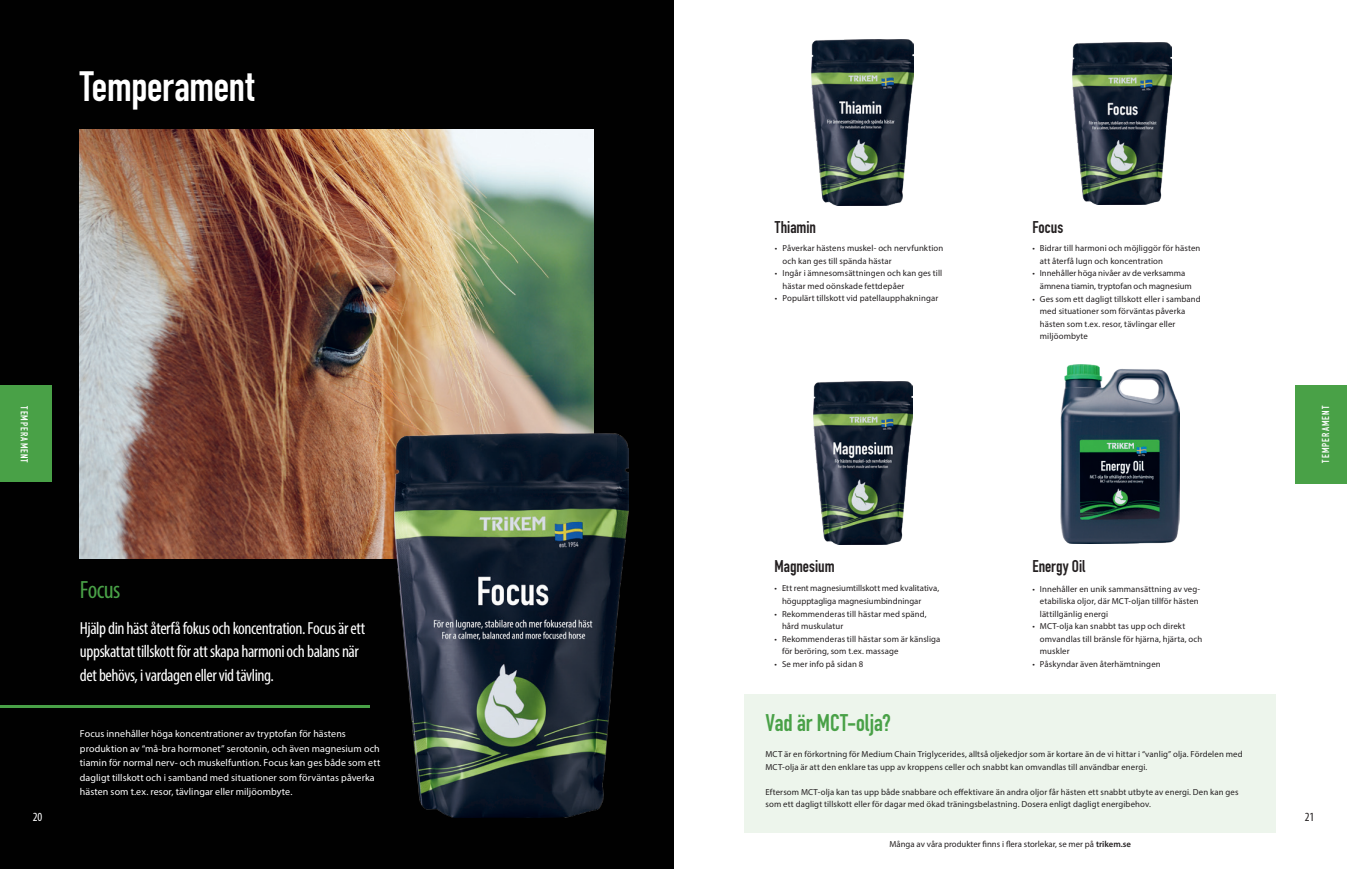
<style>
.page{position:relative;width:1347px;height:869px;background:#fff}
.page>*{position:absolute;margin:0;border:0;box-sizing:border-box;transform-origin:0 0}
.t1{font:41.75px "DIN Engschrift LT Pro";letter-spacing:-.01em;color:#fff}
.t2{font:condensed 25px "Myriad Pro";letter-spacing:-.025em;color:#49a147}
.t3{font:23.75px "DIN Engschrift LT Pro";letter-spacing:-.005em;color:#49a147}
.t4{font:condensed 17.5px/23.5px "Myriad Pro";letter-spacing:-.025em;color:#fff}
.t5{font:16.75px "DIN Engschrift LT Pro";color:#231f20}
.t6{font:condensed 12.5px "Myriad Pro";color:#fff}
.t7{font:condensed 12.5px "Myriad Pro";color:#231f20}
.t8{font:10px/14.5px "Myriad Pro";letter-spacing:.01em;color:#fff}
.t9{font:10px "DIN Engschrift LT Pro";letter-spacing:.105em;color:#fff}
.t10{font:8.75px/12.5px "Myriad Pro";letter-spacing:.01em;color:#231f20}
.s1{font-weight:600}
</style>
<div class="page">
<div style="left:0;top:0;width:673px;height:868px;background:#010101"></div>
<img style="left:80px;top:129px;width:513px;height:429px">
<div style="left:0;top:385px;width:51px;height:96px;background:#49a147"></div>
<div style="left:1295px;top:385px;width:51px;height:98px;background:#49a147"></div>
<img style="left:395px;top:433px;width:234px;height:384px">
<hr style="left:0;top:705px;width:369px;height:3px;background:#49a147">
<img style="left:812px;top:39px;width:101px;height:166px">
<img style="left:813px;top:382px;width:99px;height:162px">
<img style="left:1060px;top:364px;width:119px;height:179px">
<div style="left:744px;top:694px;width:532px;height:138px;background:#edf5ec"></div>
<img style="left:1073px;top:42px;width:98px;height:163px">
<h1 class="t1" style="left:80px;top:61px;width:176px">Temperament</h1>
<h3 class="t5" style="left:775px;top:217px;width:43px">Thiamin</h3>
<p class="t10" style="left:782px;top:242px;width:162px;text-indent:-7px">• Påverkar hästens muskel- och nervfunktion och kan ges till spända hästar</p>
<p class="t10" style="left:782px;top:267px;width:161px;text-indent:-7px">• Ingår i ämnesomsättningen och kan ges till hästar med oönskade fettdepåer</p>
<p class="t10" style="left:775px;top:292px;width:165px">• Populärt tillskott vid patellaupphakningar</p>
<h3 class="t5" style="left:1032px;top:217px;width:32px">Focus</h3>
<p class="t10" style="left:1039px;top:242px;width:162px;text-indent:-7px">• Bidrar till harmoni och möjliggör för hästen att återfå lugn och koncentration</p>
<p class="t10" style="left:1039px;top:267px;width:153px;text-indent:-7px">• Innehåller höga nivåer av de verksamma ämnena tiamin, tryptofan och magnesium</p>
<p class="t10" style="left:1039px;top:292px;width:162px;text-indent:-7px">• Ges som ett dagligt tillskott eller i samband med situationer som förväntas påverka hästen som t.ex. resor, tävlingar eller miljöombyte</p>
<p class="t9" style="left:30px;top:406px;width:58px;rotate:90deg">TEMPERAMENT</p>
<p class="t9" style="left:1319px;top:462px;width:58px;rotate:-90deg">TEMPERAMENT</p>
<h3 class="t6" style="left:33px;top:808px;width:11px">20</h3>
<h2 class="t2" style="left:80px;top:574px;width:42px">Focus</h2>
<h3 class="t4" style="left:80px;top:615px;width:287px">Hjälp din häst återfå fokus och koncentration. Focus är ett uppskattat tillskott för att skapa harmoni och balans när det behövs, i vardagen eller vid tävling.</h3>
<p class="t8" style="left:80px;top:726px;width:302px">Focus innehåller höga koncentrationer av tryptofan för hästens produktion av “må-bra hormonet” serotonin, och även magnesium och tiamin för normal nerv- och muskelfuntion. Focus kan ges både som ett dagligt tillskott och i samband med situationer som förväntas påverka hästen som t.ex. resor, tävlingar eller miljöombyte.</p>
<h3 class="t5" style="left:774px;top:556px;width:62px">Magnesium</h3>
<p class="t10" style="left:782px;top:582px;width:159px;text-indent:-7px">• Ett rent magnesiumtillskott med kvalitativa, högupptagliga magnesiumbindningar</p>
<p class="t10" style="left:782px;top:607px;width:146px;text-indent:-7px">• Rekommenderas till hästar med spänd, hård muskulatur</p>
<p class="t10" style="left:782px;top:632px;width:160px;text-indent:-7px">• Rekommenderas till hästar som är känsliga för beröring, som t.ex. massage</p>
<p class="t10" style="left:774px;top:657px;width:90px">• Se mer info på sidan 8</p>
<h3 class="t5" style="left:1032px;top:556px;width:54px">Energy Oil</h3>
<p class="t10" style="left:1039px;top:582px;width:162px;text-indent:-7px">• Innehåller en unik sammansättning av veg&shy;etabiliska oljor, där MCT-oljan tillför hästen lättillgänlig energi</p>
<p class="t10" style="left:1039px;top:619px;width:164px;text-indent:-7px">• MCT-olja kan snabbt tas upp och direkt omvandlas till bränsle för hjärna, hjärta, och muskler</p>
<p class="t10" style="left:1032px;top:657px;width:130px">• Påskyndar även återhämtningen</p>
<h3 class="t3" style="left:765px;top:708px;width:127px">Vad är MCT-olja?</h3>
<p class="t10" style="left:765px;top:747px;width:478px">MCT är en förkortning för Medium Chain Triglycerides, alltså oljekedjor som är kortare än de vi hittar i “vanlig” olja. Fördelen med<br>MCT-olja är att den enklare tas upp av kroppens celler och snabbt kan omvandlas till användbar energi.</p>
<p class="t10" style="left:765px;top:785px;width:474px">Eftersom MCT-olja kan tas upp både snabbare och effektivare än andra oljor får hästen ett snabbt utbyte av energi. Den kan ges som ett dagligt tillskott eller för dagar med ökad träningsbelastning. Dosera enligt dagligt energibehov.</p>
<p class="t10" style="left:889px;top:837px;width:243px">Många av våra produkter finns i flera storlekar, se mer på <span class="s1">trikem.se</span></p>
<h3 class="t7" style="left:1304px;top:808px;width:11px">21</h3>
</div>
